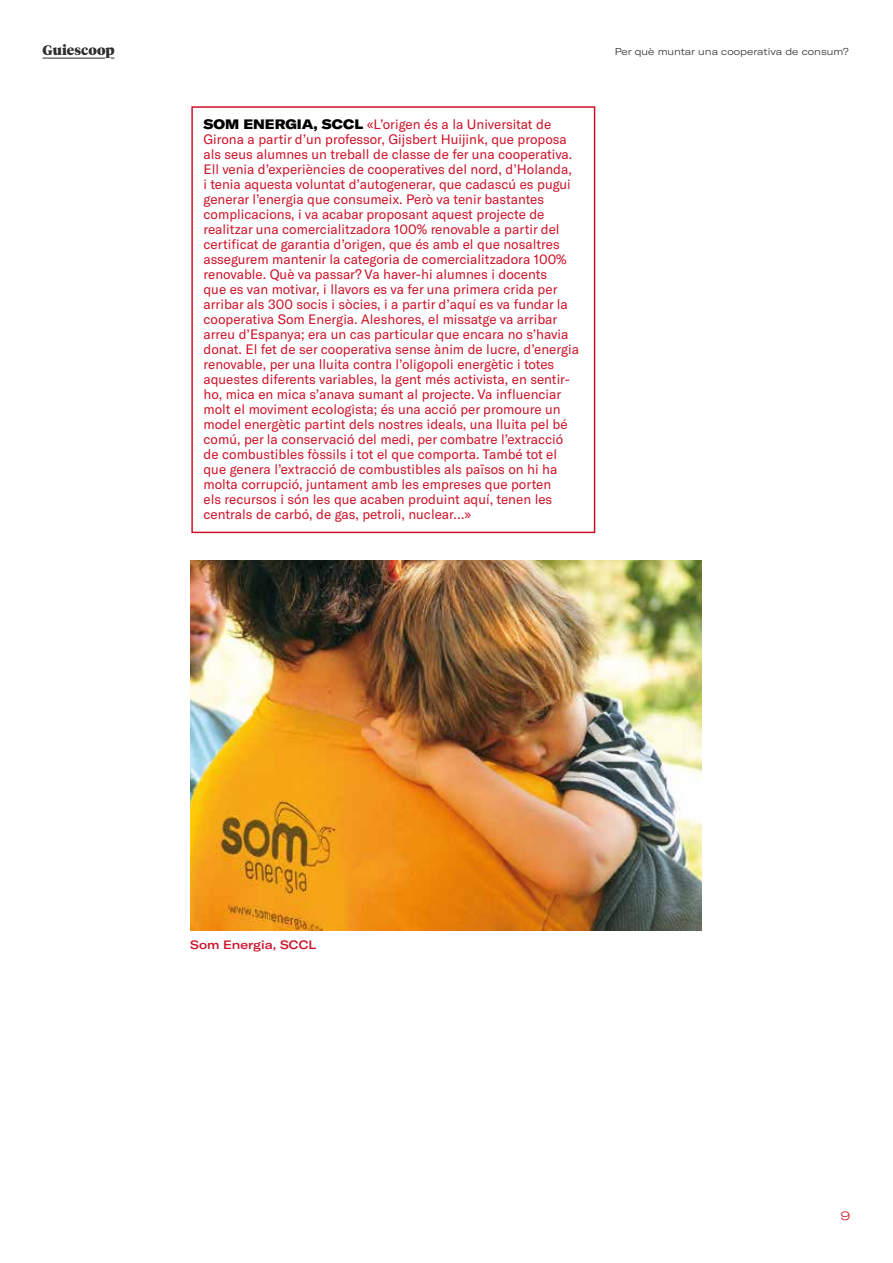
<style>
.page{position:relative;width:893px;height:1263px;background:#fff}
.page>*{position:absolute;margin:0;border:0;box-sizing:border-box;transform-origin:0 0}
.t1{font:900 13.8px "Tiempos Headline";color:#2d2e2b}
.t2{font:13.5px/15px "GT America";color:#cd1228}
.t3{font:500 expanded 12px "GT America";color:#cd1228}
.t4{font:300 expanded 12px "GT America";color:#cd1228}
.t5{font:300 expanded 9.75px "GT America";color:#2d2e2b}
.s1{font-weight:900;font-stretch:expanded;color:#000}
</style>
<div class="page">
<hr style="left:43px;top:58px;width:62px;height:1px;background:#2d2e2b">
<img style="left:190px;top:561px;width:512px;height:369px">
<div style="left:191px;top:106px;width:404px;height:427px;border:2px solid #cd1228"></div>
<p class="t1" style="left:43px;top:41px;width:74px">Guiescoop</p>
<p class="t5" style="left:615px;top:46px;width:235px">Per què muntar una cooperativa de consum?</p>
<p class="t2" style="left:203px;top:117px;width:377px"><span class="s1">SOM ENERGIA, SCCL</span> «L’origen és a la Universitat de Girona a partir d’un professor, Gijsbert Huijink, que proposa als seus alumnes un treball de classe de fer una cooperativa.<br>Ell venia d’experiències de cooperatives del nord, d’Holanda,<br>i tenia aquesta voluntat d’autogenerar, que cadascú es pugui generar l’energia que consumeix. Però va tenir bastantes complicacions, i va acabar proposant aquest projecte de realitzar una comercialitzadora 100% renovable a partir del certificat de garantia d’origen, que és amb el que nosaltres assegurem mantenir la categoria de comercialitzadora 100% renovable. Què va passar? Va haver-hi alumnes i docents<br>que es van motivar, i llavors es va fer una primera crida per arribar als 300 socis i sòcies, i a partir d’aquí es va fundar la cooperativa Som Energia. Aleshores, el missatge va arribar arreu d’Espanya; era un cas particular que encara no s’havia donat. El fet de ser cooperativa sense ànim de lucre, d’energia renovable, per una lluita contra l’oligopoli energètic i totes aquestes diferents variables, la gent més activista, en sentir&shy;ho, mica en mica s’anava sumant al projecte. Va influenciar molt el moviment ecologista; és una acció per promoure un model energètic partint dels nostres ideals, una lluita pel bé comú, per la conservació del medi, per combatre l’extracció de combustibles fòssils i tot el que comporta. També tot el que genera l’extracció de combustibles als països on hi ha molta corrupció, juntament amb les empreses que porten<br>els recursos i són les que acaben produint aquí, tenen les centrals de carbó, de gas, petroli, nuclear…»</p>
<p class="t3" style="left:190px;top:938px;width:128px">Som Energia, SCCL</p>
<p class="t4" style="left:840px;top:1209px;width:11px">9</p>
</div>
